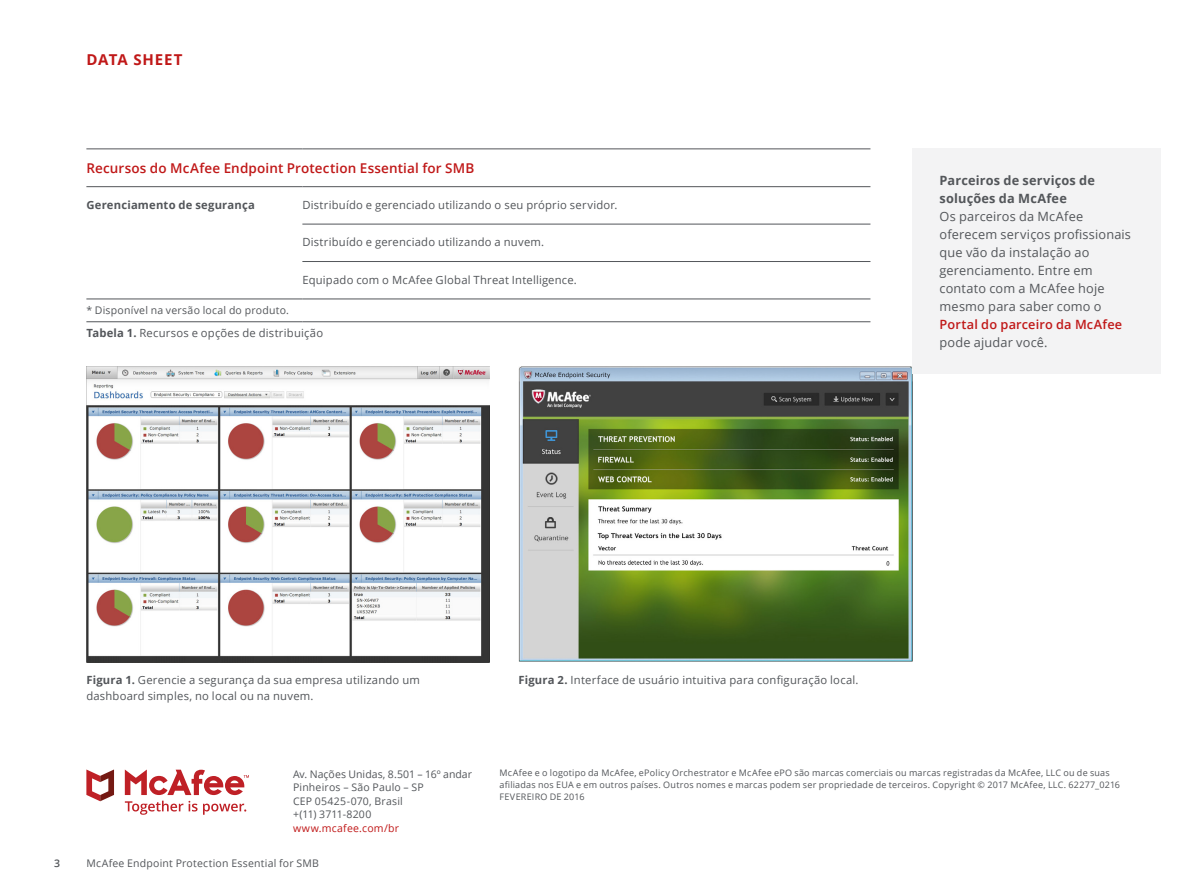
<style>
.page{position:relative;width:1188px;height:891px;background:#fff}
.page>*{position:absolute;margin:0;border:0;box-sizing:border-box;transform-origin:0 0}
.t1{font:700 15px "Open Sans";letter-spacing:.055em;color:#c01818}
.t2{font:600 13.5px "Open Sans";letter-spacing:.01em;color:#c01818}
.t3{font:12.75px/18px "Open Sans";letter-spacing:.015em;color:#53565a}
.t4{font:700 12.75px/18px "Open Sans";letter-spacing:.015em;color:#53565a}
.t5{font:600 12.75px "Open Sans";letter-spacing:.015em;color:#c01818}
.t6{font:11.25px/16.5px "Open Sans";letter-spacing:.02em;color:#53565a}
.t7{font:700 11.25px "Open Sans";letter-spacing:.015em;color:#53565a}
.t8{font:10.5px/13.5px "Open Sans";letter-spacing:.02em;color:#53565a}
.t9{font:10.5px "Open Sans";letter-spacing:.025em;color:#c01818}
.t10{font:600 10.5px "Open Sans";color:#53565a}
.t11{font:9px/12px "Open Sans";letter-spacing:.025em;color:#53565a}
.s1{font-weight:700}
</style>
<div class="page">
<svg style="left:125px;top:770px;width:124px;height:25px"></svg>
<svg style="left:86px;top:770px;width:28px;height:31px"></svg>
<svg style="left:125px;top:801px;width:121px;height:14px"></svg>
<img style="left:86px;top:366px;width:404px;height:296px">
<img style="left:518px;top:366px;width:395px;height:296px">
<div style="left:913px;top:148px;width:248px;height:226px;background:#f3f3f4"></div>
<hr style="left:86px;top:148px;width:216px;height:1px;background:#53565a">
<hr style="left:302px;top:148px;width:568px;height:1px;background:#53565a">
<hr style="left:86px;top:186px;width:216px;height:1px;background:#53565a">
<hr style="left:302px;top:186px;width:568px;height:1px;background:#53565a">
<hr style="left:302px;top:224px;width:568px;height:1px;background:#53565a">
<hr style="left:302px;top:261px;width:568px;height:1px;background:#53565a">
<hr style="left:86px;top:299px;width:216px;height:1px;background:#53565a">
<hr style="left:302px;top:299px;width:568px;height:1px;background:#53565a">
<hr style="left:86px;top:321px;width:216px;height:1px;background:#53565a">
<hr style="left:302px;top:321px;width:568px;height:1px;background:#53565a">
<h1 class="t1" style="left:86px;top:49px;width:98px">DATA SHEET</h1>
<p class="t2" style="left:86px;top:159px;width:389px">Recursos do McAfee Endpoint Protection Essential for SMB</p>
<p class="t7" style="left:86px;top:197px;width:170px">Gerenciamento de segurança</p>
<p class="t6" style="left:302px;top:196px;width:317px">Distribuído e gerenciado utilizando o seu próprio servidor.</p>
<p class="t6" style="left:302px;top:234px;width:243px">Distribuído e gerenciado utilizando a nuvem.</p>
<p class="t6" style="left:302px;top:271px;width:276px">Equipado com o McAfee Global Threat Intelligence.</p>
<p class="t8" style="left:86px;top:303px;width:204px">* Disponível na versão local do produto.</p>
<p class="t6" style="left:86px;top:325px;width:238px"><span class="s1">Tabela 1.</span> Recursos e opções de distribuição</p>
<p class="t4" style="left:940px;top:171px;width:157px">Parceiros de serviços de soluções da McAfee</p>
<p class="t3" style="left:940px;top:207px;width:193px">Os parceiros da McAfee oferecem serviços profissionais que vão da instalação ao gerenciamento. Entre em contato com a McAfee hoje mesmo para saber como o</p>
<p class="t5" style="left:940px;top:316px;width:184px">Portal do parceiro da McAfee</p>
<p class="t3" style="left:940px;top:333px;width:109px">pode ajudar você.</p>
<p class="t6" style="left:86px;top:671px;width:335px"><span class="s1">Figura 1.</span> Gerencie a segurança da sua empresa utilizando um dashboard simples, no local ou na nuvem.</p>
<p class="t6" style="left:518px;top:671px;width:342px"><span class="s1">Figura 2.</span> Interface de usuário intuitiva para configuração local.</p>
<p class="t8" style="left:293px;top:767px;width:181px">Av. Nações Unidas, 8.501 – 16º andar<br>Pinheiros – São Paulo – SP<br>CEP 05425-070, Brasil<br>+(11) 3711-8200</p>
<p class="t9" style="left:293px;top:821px;width:108px">www.mcafee.com/br</p>
<p class="t10" style="left:54px;top:856px;width:7px">3</p>
<p class="t8" style="left:86px;top:856px;width:234px">McAfee Endpoint Protection Essential for SMB</p>
<p class="t11" style="left:500px;top:767px;width:622px">McAfee e o logotipo da McAfee, ePolicy Orchestrator e McAfee ePO são marcas comerciais ou marcas registradas da McAfee, LLC ou de suas afiliadas nos EUA e em outros países. Outros nomes e marcas podem ser propriedade de terceiros. Copyright © 2017 McAfee, LLC. 62277_0216<br>FEVEREIRO DE 2016</p>
</div>
